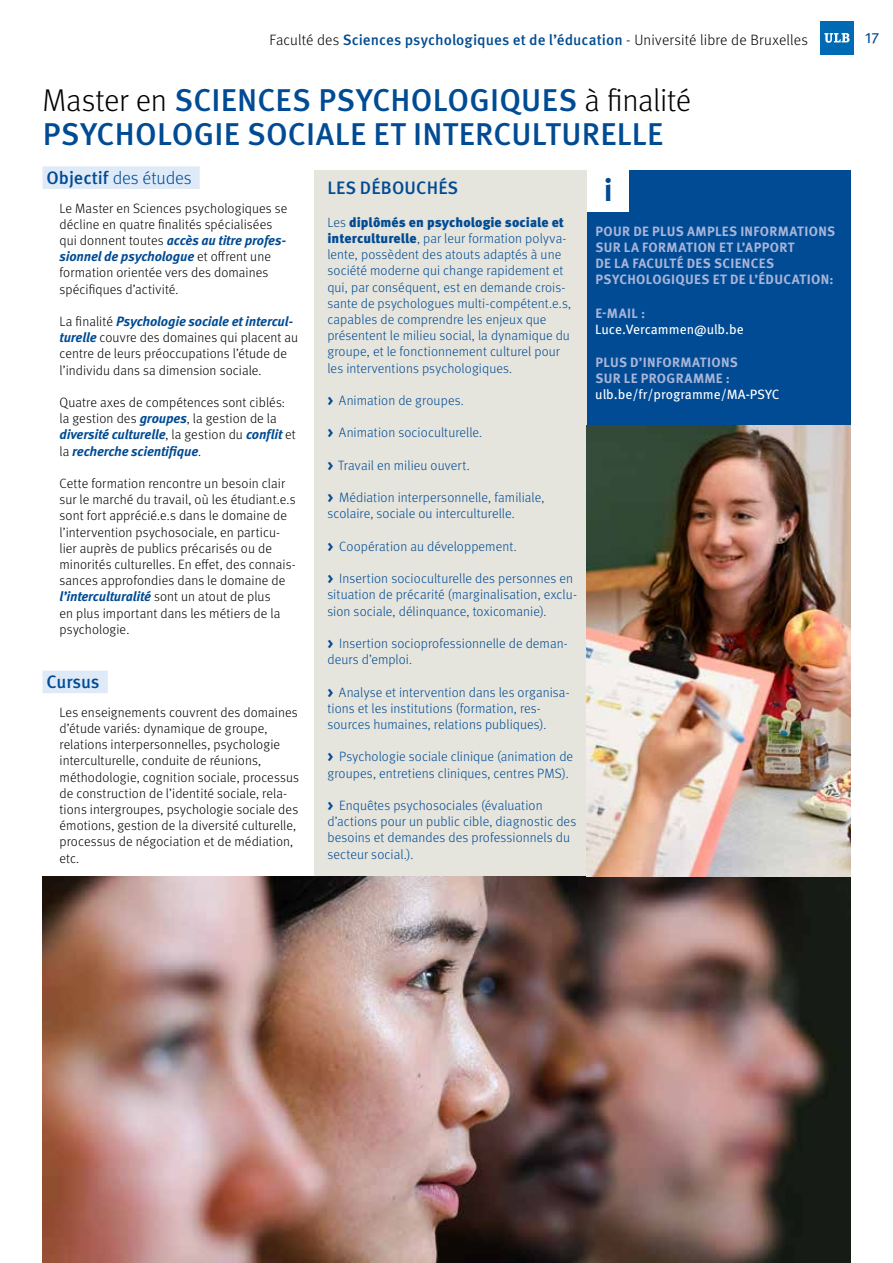
<style>
.page{position:relative;width:893px;height:1263px;background:#fff}
.page>*{position:absolute;margin:0;border:0;box-sizing:border-box;transform-origin:0 0}
.t1{font:500 31.5px/34.5px "Meta OT";letter-spacing:.005em;color:#004b93}
.t2{font:700 31.5px "Meta OT";color:#004b93}
.t3{font:500 18px "Meta OT";letter-spacing:.005em;color:#004b93}
.t4{font:300 18px "Meta OT";letter-spacing:-.005em;color:#004b93}
.t5{font:300 15px "Meta OT";letter-spacing:.01em;color:#000}
.t6{font:15px "Meta OT";color:#004b93}
.t7{font:300 13.5px/16.2px "Meta OT";letter-spacing:.005em;color:#000}
.t8{font:300 13.5px/16.2px "Meta OT";letter-spacing:.005em;color:#004b93}
.t9{font:700 13.5px/16.2px "Meta OT";letter-spacing:.025em;color:#a9b4d9}
.t10{font:13.5px "Meta OT";letter-spacing:-.005em;color:#fff}
.s1{font-weight:500;color:#004b93}
.s2{font-weight:300;color:#000}
.s3{font-weight:500}
.s4{font-weight:700;font-style:italic;color:#004b93}
.s5{font-weight:900}
</style>
<div class="page">
<div style="left:821px;top:21px;width:33px;height:33px;background:#006ab4"></div>
<svg style="left:824px;top:33px;width:26px;height:10px"></svg>
<div style="left:43px;top:166px;width:157px;height:23px;background:#dfeaf8"></div>
<div style="left:43px;top:671px;width:65px;height:22px;background:#dfeaf8"></div>
<img style="left:43px;top:876px;width:807px;height:387px">
<div style="left:315px;top:170px;width:272px;height:706px;background:#e5e4dd"></div>
<div style="left:587px;top:170px;width:263px;height:255px;background:#004b93"></div>
<div style="left:587px;top:170px;width:41px;height:42px;background:#fff"></div>
<img style="left:587px;top:425px;width:263px;height:451px">
<p class="t5" style="left:270px;top:31px;width:540px">Faculté des <span class="s1">Sciences psychologiques et de l’éducation</span> - Université libre de Bruxelles</p>
<p class="t6" style="left:865px;top:29px;width:15px">17</p>
<h1 class="t1" style="left:43px;top:83px;width:650px"><span class="s2">Master en</span> SCIENCES PSYCHOLOGIQUES <span class="s2">à finalité<br></span>PSYCHOLOGIE SOCIALE ET INTERCULTURELLE</h1>
<h1 class="t2" style="left:604px;top:170px;width:10px">i</h1>
<h2 class="t4" style="left:47px;top:167px;width:147px"><span class="s3">Objectif</span> des études</h2>
<p class="t7" style="left:60px;top:200px;width:229px">Le Master en Sciences psychologiques se décline en quatre finalités spécialisées qui donnent toutes <span class="s4">accès au titre profes&shy;sionnel de psychologue</span> et offrent une formation orientée vers des domaines spécifiques d’activité.</p>
<p class="t7" style="left:60px;top:313px;width:240px">La finalité <span class="s4">Psychologie sociale et intercul&shy;turelle</span> couvre des domaines qui placent au centre de leurs préoccupations l’étude de l’individu dans sa dimension sociale.</p>
<p class="t7" style="left:60px;top:394px;width:238px">Quatre axes de compétences sont ciblés: la gestion des <span class="s4">groupes</span>, la gestion de la <span class="s4">diversité culturelle</span>, la gestion du <span class="s4">conflit</span> et la <span class="s4">recherche scientifique</span>.</p>
<p class="t7" style="left:60px;top:475px;width:238px">Cette formation rencontre un besoin clair sur le marché du travail, où les étudiant.e.s sont fort apprécié.e.s dans le domaine de l’intervention psychosociale, en particu&shy;lier auprès de publics précarisés ou de minorités culturelles. En effet, des connais&shy;sances approfondies dans le domaine de <span class="s4">l’interculturalité</span> sont un atout de plus<br>en plus important dans les métiers de la psychologie.</p>
<h2 class="t3" style="left:47px;top:670px;width:54px">Cursus</h2>
<p class="t7" style="left:60px;top:704px;width:241px">Les enseignements couvrent des domaines d’étude variés: dynamique de groupe, relations interpersonnelles, psychologie interculturelle, conduite de réunions, méthodologie, cognition sociale, processus de construction de l’identité sociale, rela&shy;tions intergroupes, psychologie sociale des émotions, gestion de la diversité culturelle, processus de négociation et de médiation, etc.</p>
<h2 class="t3" style="left:327px;top:177px;width:132px">LES DÉBOUCHÉS</h2>
<p class="t8" style="left:327px;top:214px;width:245px">Les <span class="s5">diplômés en psychologie sociale et interculturelle</span>, par leur formation polyva&shy;lente, possèdent des atouts adaptés à une société moderne qui change rapidement et qui, par conséquent, est en demande crois&shy;sante de psychologues multi-compétent.e.s, capables de comprendre les enjeux que présentent le milieu social, la dynamique du groupe, et le fonctionnement culturel pour les interventions psychologiques.</p>
<p class="t8" style="left:327px;top:392px;width:138px"><span class="s5">&gt;</span> Animation de groupes.</p>
<p class="t8" style="left:327px;top:425px;width:156px"><span class="s5">&gt;</span> Animation socioculturelle.</p>
<p class="t8" style="left:327px;top:457px;width:144px"><span class="s5">&gt;</span> Travail en milieu ouvert.</p>
<p class="t8" style="left:327px;top:490px;width:219px"><span class="s5">&gt;</span> Médiation interpersonnelle, familiale, scolaire, sociale ou interculturelle.</p>
<p class="t8" style="left:327px;top:538px;width:191px"><span class="s5">&gt;</span> Coopération au développement.</p>
<p class="t8" style="left:327px;top:571px;width:251px"><span class="s5">&gt;</span> Insertion socioculturelle des personnes en situation de précarité (marginalisation, exclu&shy;sion sociale, délinquance, toxicomanie).</p>
<p class="t8" style="left:327px;top:635px;width:242px"><span class="s5">&gt;</span> Insertion socioprofessionnelle de deman&shy;deurs d’emploi.</p>
<p class="t8" style="left:327px;top:684px;width:244px"><span class="s5">&gt;</span> Analyse et intervention dans les organisa&shy;tions et les institutions (formation, res&shy;sources humaines, relations publiques).</p>
<p class="t8" style="left:327px;top:749px;width:247px"><span class="s5">&gt;</span> Psychologie sociale clinique (animation de groupes, entretiens cliniques, centres PMS).</p>
<p class="t8" style="left:327px;top:797px;width:250px"><span class="s5">&gt;</span> Enquêtes psychosociales (évaluation d’actions pour un public cible, diagnostic des besoins et demandes des professionnels du secteur social.).</p>
<p class="t9" style="left:595px;top:223px;width:241px">POUR DE PLUS AMPLES INFORMATIONS<br>SUR LA FORMATION ET L’APPORT<br>DE LA FACULTÉ DES SCIENCES<br>PSYCHOLOGIQUES ET DE L’ÉDUCATION:</p>
<p class="t9" style="left:595px;top:305px;width:51px">E-MAIL :</p>
<p class="t10" style="left:595px;top:321px;width:150px">Luce.Vercammen@ulb.be</p>
<p class="t9" style="left:595px;top:354px;width:144px">PLUS D’INFORMATIONS<br>SUR LE PROGRAMME :</p>
<p class="t10" style="left:595px;top:386px;width:186px">ulb.be/fr/programme/MA-PSYC</p>
</div>
